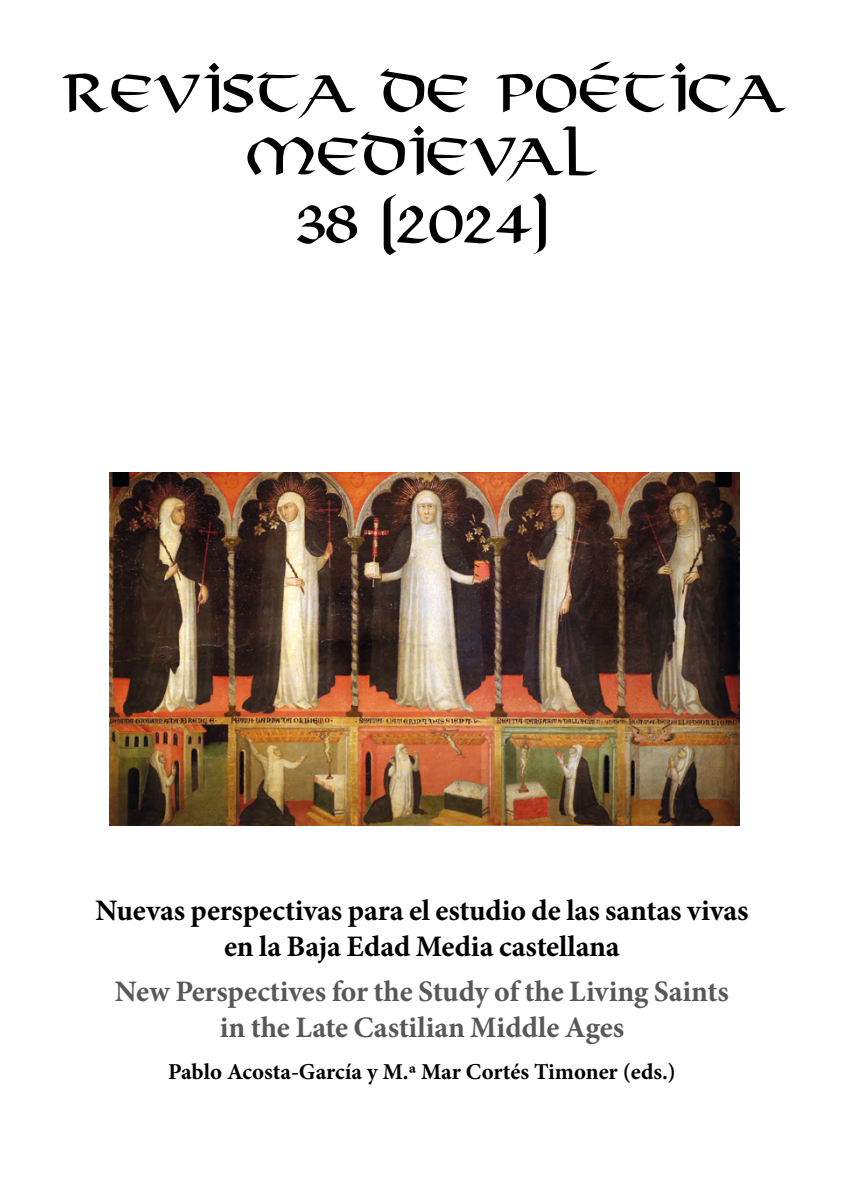
<style>
.page{position:relative;width:844px;height:1191px;background:#fff}
.page>*{position:absolute;margin:0;border:0;box-sizing:border-box;transform-origin:0 0}
.Texto{font:50.75px "Viking";letter-spacing:.01em;color:#000}
.Autor2{font:700 29.75px/35.7px "Minion Pro";letter-spacing:-.005em;color:#000;text-align:center}
.Autor2-2{font:700 29.75px/35.7px "Minion Pro";letter-spacing:-.005em;color:#58585a;text-align:center}
.Autor2-3{font:700 22.75px "Minion Pro";color:#000}
</style>
<div class="page">
<img style="left:109px;top:472px;width:630px;height:353px">
<p class="Texto" style="left:61px;top:60px;width:723px">REVISTA DE POÉTICA</p>
<p class="Texto" style="left:246px;top:123px;width:353px">MEDIEVAL</p>
<p class="Texto" style="left:295px;top:191px;width:254px">38 (2024)</p>
<p class="Autor2" style="left:95px;top:892px;width:654px">Nuevas perspectivas para el estudio de las santas vivas en la Baja Edad Media castellana</p>
<p class="Autor2-2" style="left:115px;top:973px;width:615px">New Perspectives for the Study of the Living Saints in the Late Castilian Middle Ages</p>
<p class="Autor2-3" style="left:168px;top:1056px;width:509px">Pablo Acosta-García y M.ª Mar Cortés Timoner (eds.)</p>
</div>
